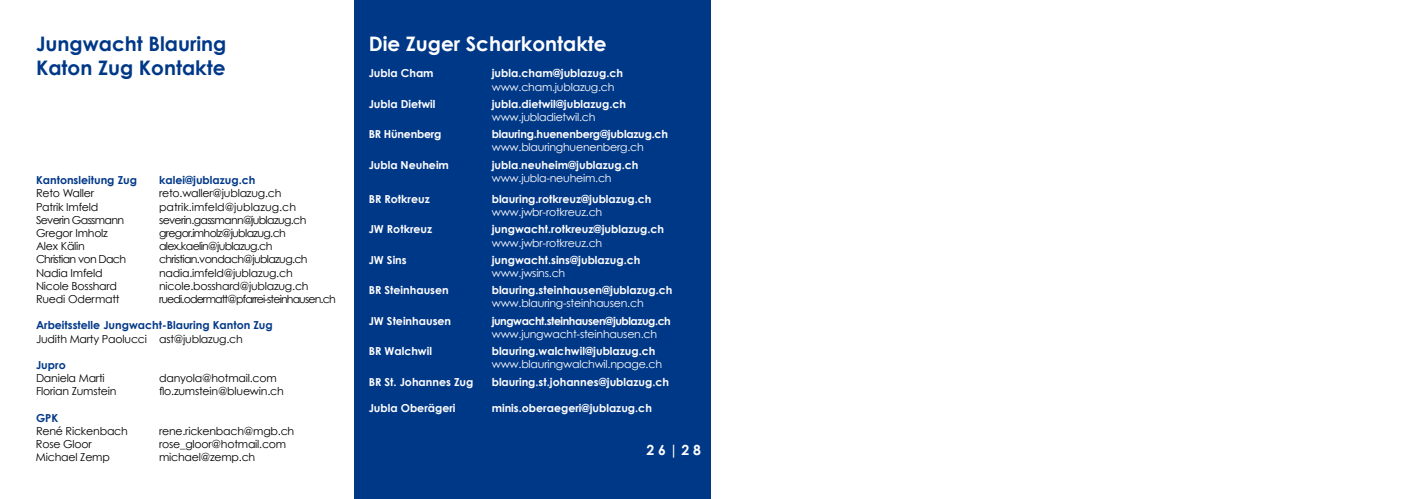
<style>
.page{position:relative;width:1418px;height:499px;background:#fff}
.page>*{position:absolute;margin:0;border:0;box-sizing:border-box;transform-origin:0 0}
.t1{font:700 20px/24px "Century Gothic";color:#003888}
.t2{font:700 20px "Century Gothic";color:#fff}
.t3{font:700 14px "Century Gothic";color:#fff}
.t4{font:700 11px/13.2px "Century Gothic";color:#fff}
.t5{font:11px "Century Gothic";letter-spacing:-.02em;color:#000}
.t6{font:11px "Century Gothic";letter-spacing:-.02em;color:#fff}
.t7{font:11px "Century Gothic";letter-spacing:-.06em;color:#000}
.t8{font:700 11px "Century Gothic";color:#003888}
.t9{font:700 11px "Century Gothic";letter-spacing:-.02em;color:#fff}
.t10{font:11px "Century Gothic";letter-spacing:-.08em;color:#000}
.t11{font:700 11px "Century Gothic";letter-spacing:-.04em;color:#fff}
.t12{font:11px "Century Gothic";color:#000}
.s1{font-weight:400}
</style>
<div class="page">
<div style="left:354px;top:0;width:357px;height:499px;background:#003888"></div>
<h1 class="t1" style="left:36px;top:31px;width:192px">Jungwacht Blauring<br>Katon Zug Kontakte</h1>
<p class="t8" style="left:36px;top:173px;width:102px">Kantonsleitung Zug</p>
<p class="t8" style="left:159px;top:173px;width:98px">kalei@jublazug.ch</p>
<p class="t5" style="left:36px;top:187px;width:59px">Reto Waller</p>
<p class="t5" style="left:159px;top:187px;width:124px">reto.waller@jublazug.ch</p>
<p class="t5" style="left:36px;top:200px;width:64px">Patrik Imfeld</p>
<p class="t12" style="left:159px;top:200px;width:138px">patrik.imfeld@jublazug.ch</p>
<p class="t7" style="left:36px;top:213px;width:90px">Severin Gassmann</p>
<p class="t7" style="left:159px;top:213px;width:149px">severin.gassmann@jublazug.ch</p>
<p class="t5" style="left:36px;top:226px;width:73px">Gregor Imholz</p>
<p class="t7" style="left:159px;top:226px;width:128px">gregor.imholz@jublazug.ch</p>
<p class="t5" style="left:36px;top:240px;width:50px">Alex Kälin</p>
<p class="t7" style="left:159px;top:240px;width:115px">alex.kaelin@jublazug.ch</p>
<p class="t7" style="left:36px;top:253px;width:91px">Christian von Dach</p>
<p class="t7" style="left:159px;top:253px;width:150px">christian.vondach@jublazug.ch</p>
<p class="t5" style="left:36px;top:266px;width:68px">Nadia Imfeld</p>
<p class="t5" style="left:159px;top:266px;width:135px">nadia.imfeld@jublazug.ch</p>
<p class="t5" style="left:36px;top:279px;width:83px">Nicole Bosshard</p>
<p class="t5" style="left:159px;top:279px;width:151px">nicole.bosshard@jublazug.ch</p>
<p class="t5" style="left:36px;top:292px;width:85px">Ruedi Odermatt</p>
<p class="t10" style="left:159px;top:292px;width:178px">ruedi.odermatt@pfarrei-steinhausen.ch</p>
<p class="t8" style="left:36px;top:318px;width:238px">Arbeitsstelle Jungwacht-Blauring Kanton Zug</p>
<p class="t5" style="left:36px;top:332px;width:208px">Judith Marty Paolucci ast@jublazug.ch</p>
<p class="t8" style="left:36px;top:358px;width:31px">Jupro</p>
<p class="t5" style="left:36px;top:372px;width:70px">Daniela Marti</p>
<p class="t5" style="left:159px;top:372px;width:119px">danyola@hotmail.com</p>
<p class="t5" style="left:36px;top:385px;width:82px">Florian Zumstein</p>
<p class="t5" style="left:159px;top:385px;width:126px">flo.zumstein@bluewin.ch</p>
<p class="t8" style="left:36px;top:411px;width:24px">GPK</p>
<p class="t5" style="left:36px;top:424px;width:93px">René Rickenbach</p>
<p class="t5" style="left:159px;top:424px;width:137px">rene.rickenbach@mgb.ch</p>
<p class="t5" style="left:36px;top:438px;width:57px">Rose Gloor</p>
<p class="t5" style="left:159px;top:438px;width:129px">rose_gloor@hotmail.com</p>
<p class="t5" style="left:36px;top:451px;width:75px">Michael Zemp</p>
<p class="t5" style="left:159px;top:451px;width:98px">michael@zemp.ch</p>
<h1 class="t2" style="left:369px;top:31px;width:240px">Die Zuger Scharkontakte</h1>
<p class="t4" style="left:369px;top:67px;width:66px">Jubla Cham</p>
<p class="t4" style="left:492px;top:67px;width:133px">jubla.cham@jublazug.ch</p>
<p class="t6" style="left:492px;top:80px;width:124px">www.cham.jublazug.ch</p>
<p class="t4" style="left:369px;top:97px;width:68px">Jubla Dietwil</p>
<p class="t4" style="left:492px;top:97px;width:136px">jubla.dietwil@jublazug.ch</p>
<p class="t6" style="left:492px;top:110px;width:105px">www.jubladietwil.ch</p>
<p class="t9" style="left:369px;top:127px;width:74px">BR Hünenberg</p>
<p class="t9" style="left:492px;top:127px;width:178px">blauring.huenenberg@jublazug.ch</p>
<p class="t6" style="left:492px;top:141px;width:154px">www.blauringhuenenberg.ch</p>
<p class="t4" style="left:369px;top:158px;width:82px">Jubla Neuheim</p>
<p class="t4" style="left:492px;top:158px;width:148px">jubla<span class="s1">.</span>neuheim@jublazug.ch <span class="s1">www.jubla-neuheim.ch</span></p>
<p class="t4" style="left:369px;top:192px;width:63px">BR Rotkreuz</p>
<p class="t4" style="left:492px;top:192px;width:161px">blauring.rotkreuz@jublazug.ch</p>
<p class="t6" style="left:492px;top:206px;width:112px">www.jwbr-rotkreuz.ch</p>
<p class="t4" style="left:369px;top:223px;width:65px">JW Rotkreuz</p>
<p class="t4" style="left:492px;top:223px;width:174px">jungwacht.rotkreuz@jublazug.ch</p>
<p class="t6" style="left:492px;top:236px;width:112px">www.jwbr-rotkreuz.ch</p>
<p class="t4" style="left:369px;top:253px;width:40px">JW Sins</p>
<p class="t4" style="left:492px;top:253px;width:150px">jungwacht.sins@jublazug.ch</p>
<p class="t6" style="left:492px;top:266px;width:75px">www.jwsins.ch</p>
<p class="t4" style="left:369px;top:283px;width:82px">BR Steinhausen</p>
<p class="t4" style="left:492px;top:283px;width:182px">blauring.steinhausen@jublazug.ch</p>
<p class="t6" style="left:492px;top:297px;width:153px">www.blauring-steinhausen.ch</p>
<p class="t4" style="left:369px;top:314px;width:84px">JW Steinhausen</p>
<p class="t11" style="left:492px;top:314px;width:181px">jungwacht.steinhausen@jublazug.ch</p>
<p class="t6" style="left:492px;top:327px;width:167px">www.jungwacht-steinhausen.ch</p>
<p class="t4" style="left:369px;top:344px;width:65px">BR Walchwil</p>
<p class="t4" style="left:492px;top:344px;width:165px">blauring.walchwil@jublazug.ch</p>
<p class="t6" style="left:492px;top:358px;width:172px">www.blauringwalchwil.npage.ch</p>
<p class="t4" style="left:369px;top:375px;width:106px">BR St. Johannes Zug</p>
<p class="t4" style="left:492px;top:375px;width:179px">blauring.st.johannes@jublazug.ch</p>
<p class="t4" style="left:369px;top:401px;width:88px">Jubla Oberägeri</p>
<p class="t4" style="left:492px;top:401px;width:162px">minis.oberaegeri@jublazug.ch</p>
<p class="t3" style="left:646px;top:441px;width:56px">26|28</p>
</div>
